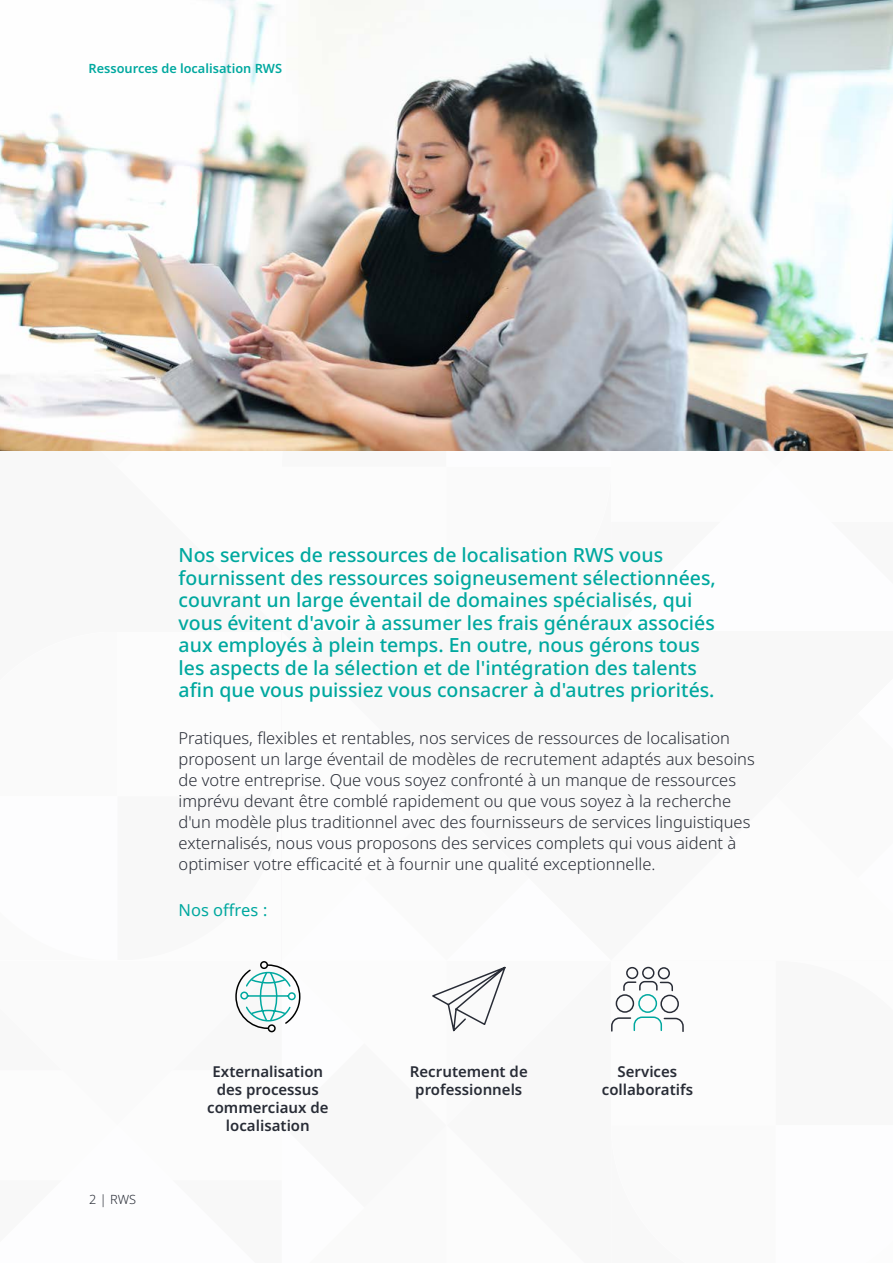
<style>
.page{position:relative;width:893px;height:1263px;background:#fff}
.page>*{position:absolute;margin:0;border:0;box-sizing:border-box;transform-origin:0 0}
.t1{font:500 19.5px/22.5px "Noto Sans";color:#00a89f}
.t2{font:300 16.5px/21px "Noto Sans";color:#282c36}
.t3{font:16.5px "Noto Sans";color:#00a89f}
.t4{font:600 15px/18px "Noto Sans";color:#282c36;text-align:center}
.t5{font:600 12.75px "Noto Sans";color:#00a89f}
.t6{font:300 12.75px "Noto Sans";color:#282c36}
</style>
<div class="page">
<img style="left:0;top:0;width:893px;height:1033px">
<p class="t5" style="left:89px;top:60px;width:195px">Ressources de localisation RWS</p>
<p class="t1" style="left:179px;top:544px;width:539px">Nos services de ressources de localisation RWS vous fournissent des ressources soigneusement sélectionnées, couvrant un large éventail de domaines spécialisés, qui vous évitent d'avoir à assumer les frais généraux associés aux employés à plein temps. En outre, nous gérons tous les aspects de la sélection et de l'intégration des talents afin que vous puissiez vous consacrer à d'autres priorités.</p>
<p class="t2" style="left:179px;top:728px;width:578px">Pratiques, flexibles et rentables, nos services de ressources de localisation proposent un large éventail de modèles de recrutement adaptés aux besoins de votre entreprise. Que vous soyez confronté à un manque de ressources imprévu devant être comblé rapidement ou que vous soyez à la recherche d'un modèle plus traditionnel avec des fournisseurs de services linguistiques externalisés, nous vous proposons des services complets qui vous aident à optimiser votre efficacité et à fournir une qualité exceptionnelle.</p>
<p class="t3" style="left:179px;top:899px;width:91px">Nos offres :</p>
<p class="t6" style="left:89px;top:1191px;width:48px">2 | RWS</p>
<p class="t4" style="left:207px;top:1063px;width:123px">Externalisation des processus commerciaux de localisation</p>
<p class="t4" style="left:410px;top:1063px;width:119px">Recrutement de professionnels</p>
<p class="t4" style="left:602px;top:1063px;width:93px">Services collaboratifs</p>
</div>
